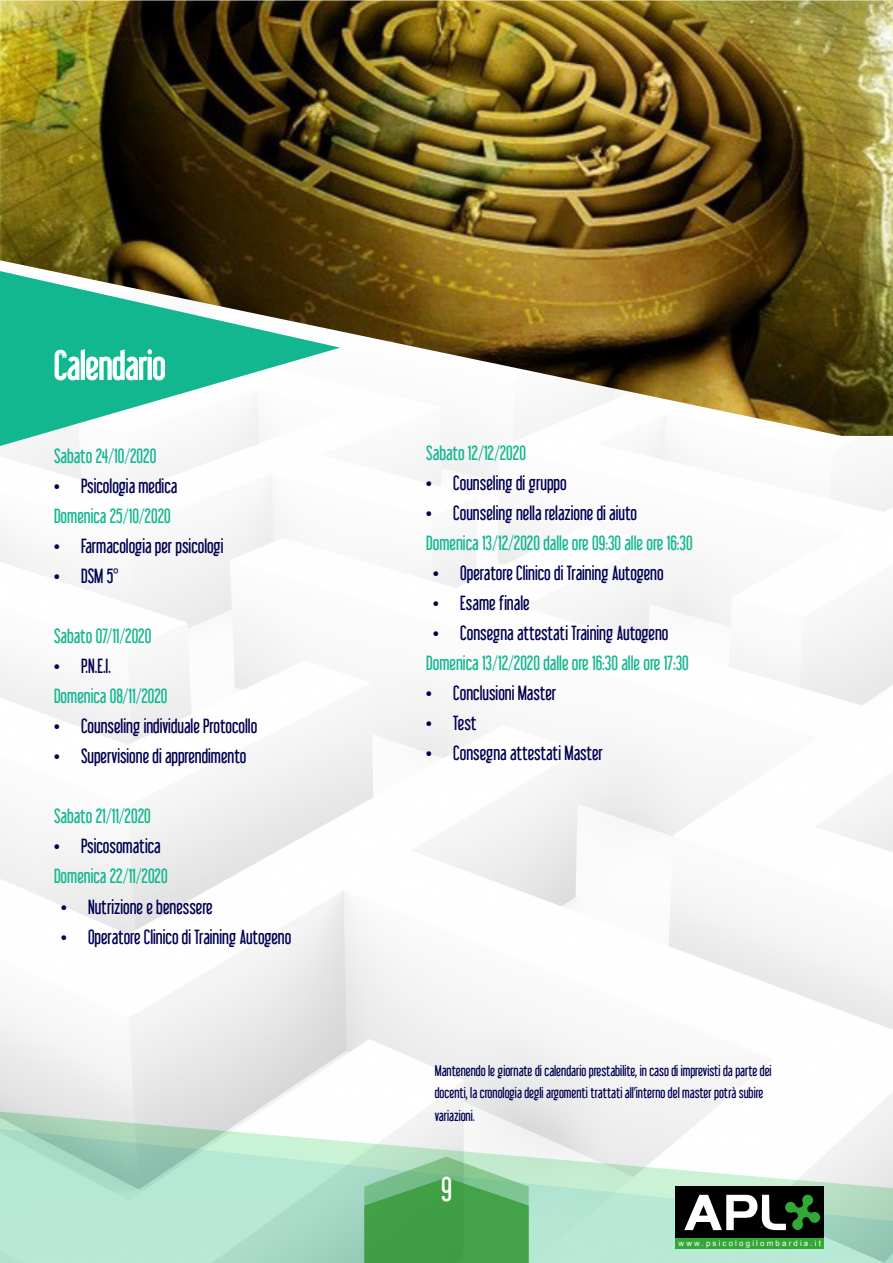
<style>
.page{position:relative;width:893px;height:1263px;background:#fff}
.page>*{position:absolute;margin:0;border:0;box-sizing:border-box;transform-origin:0 0}
.t1{font:36px "Libel Suit";color:#fff}
.t2{font:30px "Libel Suit";color:#fff}
.t3{font:18px "Libel Suit";color:#000051}
.t4{font:18px "Libel Suit";color:#12b790}
.t5{font:13.5px/22.5px "Libel Suit";color:#000051}
.t6{font:7.8px "Arial";letter-spacing:.28em;color:#fff}
</style>
<div class="page">
<img style="left:0;top:436px;width:893px;height:826px">
<svg style="left:364px;top:1157px;width:165px;height:106px;background:#5daf65"></svg>
<div style="left:676px;top:1187px;width:148px;height:51px;background:#000"></div>
<div style="left:676px;top:1238px;width:148px;height:11px;background:#34a836"></div>
<svg style="left:684px;top:1195px;width:136px;height:35px"></svg>
<svg style="left:0;top:436px;width:340px;height:10px"></svg>
<img style="left:0;top:0;width:893px;height:436px">
<p class="t1" style="left:54px;top:344px;width:113px">Calendario</p>
<p class="t4" style="left:54px;top:446px;width:104px">Sabato 24/10/2020</p>
<p class="t3" style="left:54px;top:476px;width:125px">• Psicologia medica</p>
<p class="t4" style="left:54px;top:506px;width:118px">Domenica 25/10/2020</p>
<p class="t3" style="left:54px;top:536px;width:171px">• Farmacologia per psicologi</p>
<p class="t3" style="left:54px;top:566px;width:66px">• DSM 5°</p>
<p class="t4" style="left:54px;top:626px;width:99px">Sabato 07/11/2020</p>
<p class="t3" style="left:54px;top:656px;width:58px">• P.N.E.I.</p>
<p class="t4" style="left:54px;top:686px;width:115px">Domenica 08/11/2020</p>
<p class="t3" style="left:54px;top:716px;width:205px">• Counseling individuale Protocollo</p>
<p class="t3" style="left:54px;top:746px;width:194px">• Supervisione di apprendimento</p>
<p class="t4" style="left:54px;top:806px;width:98px">Sabato 21/11/2020</p>
<p class="t3" style="left:54px;top:836px;width:108px">• Psicosomatica</p>
<p class="t4" style="left:54px;top:866px;width:115px">Domenica 22/11/2020</p>
<p class="t3" style="left:61px;top:896px;width:153px">• Nutrizione e benessere</p>
<p class="t3" style="left:61px;top:926px;width:232px">• Operatore Clinico di Training Autogeno</p>
<p class="t4" style="left:426px;top:443px;width:101px">Sabato 12/12/2020</p>
<p class="t3" style="left:426px;top:473px;width:142px">• Counseling di gruppo</p>
<p class="t3" style="left:426px;top:503px;width:212px">• Counseling nella relazione di aiuto</p>
<p class="t4" style="left:426px;top:533px;width:268px">Domenica 13/12/2020 dalle ore 09:30 alle ore 16:30</p>
<p class="t3" style="left:433px;top:563px;width:232px">• Operatore Clinico di Training Autogeno</p>
<p class="t3" style="left:433px;top:593px;width:98px">• Esame finale</p>
<p class="t3" style="left:433px;top:623px;width:237px">• Consegna attestati Training Autogeno</p>
<p class="t4" style="left:426px;top:653px;width:264px">Domenica 13/12/2020 dalle ore 16:30 alle ore 17:30</p>
<p class="t3" style="left:426px;top:683px;width:131px">• Conclusioni Master</p>
<p class="t3" style="left:426px;top:713px;width:52px">• Test</p>
<p class="t3" style="left:426px;top:743px;width:178px">• Consegna attestati Master</p>
<p class="t5" style="left:435px;top:1059px;width:338px">Mantenendo le giornate di calendario prestabilite, in caso di imprevisti da parte dei docenti, la cronologia degli argomenti trattati all’interno del master potrà subire variazioni.</p>
<h2 class="t2" style="left:441px;top:1172px;width:12px">9</h2>
<p class="t6" style="left:678px;top:1238px;width:144px">www.psicologilombardia.it</p>
</div>
